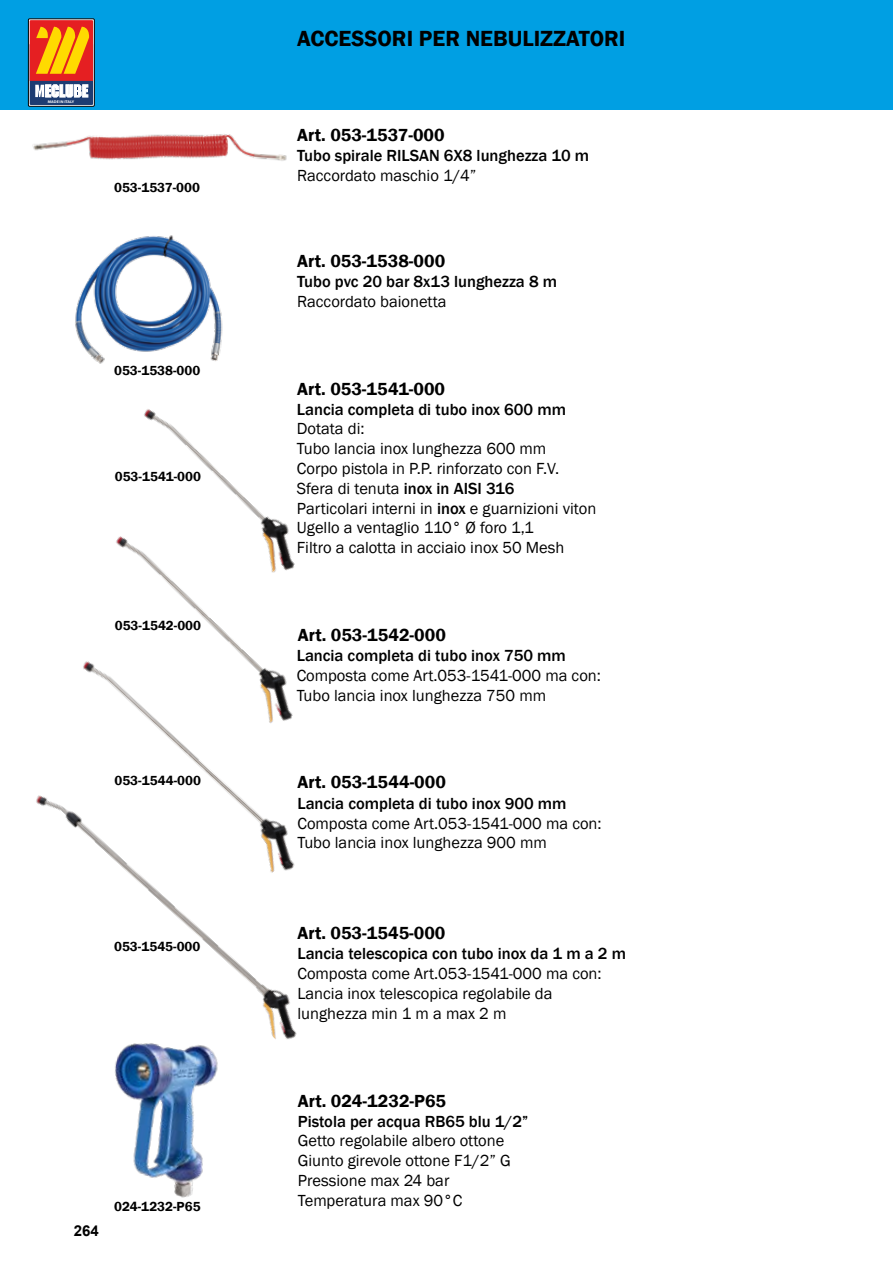
<style>
.page{position:relative;width:893px;height:1263px;background:#fff}
.page>*{position:absolute;margin:0;border:0;box-sizing:border-box;transform-origin:0 0}
.t1{font:600 22.5px "Franklin Gothic";color:#000}
.t2{font:600 18px "Franklin Gothic";color:#000}
.t3{font:16.5px/19.8px "Franklin Gothic";color:#000}
.t4{font:500 16.5px "Franklin Gothic";color:#000}
.t5{font:700 15px "Arial";color:#000}
.t6{font:600 13.5px "Franklin Gothic";color:#000}
.t7{font:700 3.75px "Myriad Pro";color:#fdfdfd;scale:1.06 1}
.s1{font-weight:500}
</style>
<div class="page">
<div style="left:0;top:0;width:893px;height:110px;background:#009fe3"></div>
<div style="left:28px;top:19px;width:66px;height:87px;border:1px solid #000"></div>
<svg style="left:30px;top:20px;width:63px;height:85px"></svg>
<img style="left:32px;top:134px;width:255px;height:27px">
<img style="left:75px;top:235px;width:148px;height:129px">
<img style="left:144px;top:409px;width:115px;height:102px">
<img style="left:116px;top:511px;width:179px;height:124px">
<img style="left:83px;top:635px;width:210px;height:131px">
<img style="left:36px;top:766px;width:261px;height:274px">
<img style="left:86px;top:1019px;width:145px;height:179px">
<p class="t7" style="left:48px;top:99px;width:26px">MADE IN ITALY</p>
<p class="t6" style="left:114px;top:179px;width:87px">053-1537-000</p>
<p class="t6" style="left:114px;top:362px;width:88px">053-1538-000</p>
<p class="t6" style="left:115px;top:468px;width:88px">053-1541-000</p>
<p class="t6" style="left:115px;top:617px;width:88px">053-1542-000</p>
<p class="t6" style="left:114px;top:772px;width:88px">053-1544-000</p>
<p class="t6" style="left:114px;top:938px;width:88px">053-1545-000</p>
<p class="t5" style="left:74px;top:1220px;width:27px">264</p>
<p class="t6" style="left:114px;top:1198px;width:88px">024-1232-P65</p>
<h1 class="t1" style="left:297px;top:24px;width:330px">ACCESSORI PER NEBULIZZATORI</h1>
<p class="t2" style="left:297px;top:123px;width:149px">Art. 053-1537-000</p>
<p class="t4" style="left:297px;top:145px;width:294px">Tubo spirale RILSAN 6X8 lunghezza 10 m</p>
<p class="t3" style="left:297px;top:166px;width:181px">Raccordato maschio 1/4”</p>
<p class="t2" style="left:297px;top:250px;width:149px">Art. 053-1538-000</p>
<p class="t4" style="left:297px;top:271px;width:262px">Tubo pvc 20 bar 8x13 lunghezza 8 m</p>
<p class="t3" style="left:297px;top:292px;width:151px">Raccordato baionetta</p>
<p class="t2" style="left:297px;top:378px;width:149px">Art. 053-1541-000</p>
<p class="t4" style="left:297px;top:399px;width:271px">Lancia completa di tubo inox 600 mm</p>
<p class="t3" style="left:297px;top:419px;width:301px">Dotata di:<br>Tubo lancia inox lunghezza 600 mm<br>Corpo pistola in P.P. rinforzato con F.V.<br>Sfera di tenuta <span class="s1">inox in AISI 316<br></span>Particolari interni in <span class="s1">inox</span> e guarnizioni viton Ugello a ventaglio 110° Ø foro 1,1<br>Filtro a calotta in acciaio inox 50 Mesh</p>
<p class="t2" style="left:298px;top:624px;width:150px">Art. 053-1542-000</p>
<p class="t4" style="left:297px;top:645px;width:271px">Lancia completa di tubo inox 750 mm</p>
<p class="t3" style="left:297px;top:666px;width:306px">Composta come Art.053-1541-000 ma con:<br>Tubo lancia inox lunghezza 750 mm</p>
<p class="t2" style="left:298px;top:770px;width:150px">Art. 053-1544-000</p>
<p class="t4" style="left:297px;top:793px;width:271px">Lancia completa di tubo inox 900 mm</p>
<p class="t3" style="left:297px;top:814px;width:306px">Composta come Art.053-1541-000 ma con:<br>Tubo lancia inox lunghezza 900 mm</p>
<p class="t2" style="left:297px;top:922px;width:150px">Art. 053-1545-000</p>
<p class="t4" style="left:297px;top:943px;width:330px">Lancia telescopica con tubo inox da 1 m a 2 m</p>
<p class="t3" style="left:297px;top:964px;width:306px">Composta come Art.053-1541-000 ma con:<br>Lancia inox telescopica regolabile da lunghezza min 1 m a max 2 m</p>
<p class="t2" style="left:298px;top:1089px;width:150px">Art. 024-1232-P65</p>
<p class="t4" style="left:298px;top:1111px;width:232px">Pistola per acqua RB65 blu 1/2”</p>
<p class="t3" style="left:298px;top:1131px;width:214px">Getto regolabile albero ottone<br>Giunto girevole ottone F1/2” G<br>Pressione max 24 bar<br>Temperatura max 90°C</p>
</div>
